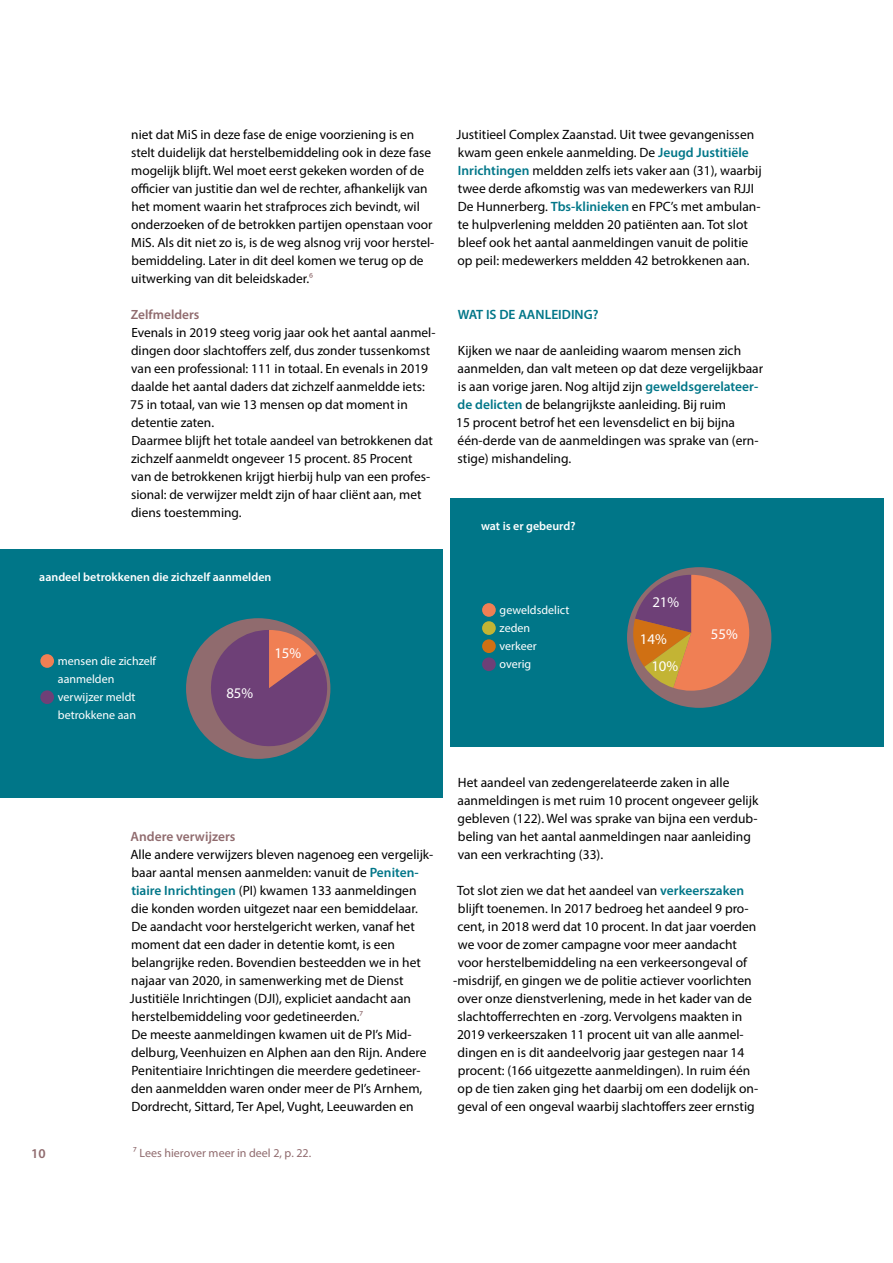
<style>
.page{position:relative;width:893px;height:1263px;background:#fff}
.page>*{position:absolute;margin:0;border:0;box-sizing:border-box;transform-origin:0 0}
.t1{font:14.85px "Myriad Pro";color:#fff}
.t2{font:13.5px/18px "Myriad Pro";color:#000}
.t3{font:600 13.5px "Myriad Pro";color:#906b6e}
.t4{font:600 13.5px "Myriad Pro";color:#007688}
.t5{font:13.35px/18px "Myriad Pro";color:#000}
.t6{font:600 13.35px "Myriad Pro";color:#906b6e}
.t7{font:12px/18px "Myriad Pro";color:#fff}
.t8{font:600 12px "Myriad Pro";color:#fff}
.t9{font:12px "Myriad Pro";color:#906b6e}
.s1{font-size:12px;color:#906b6e}
.s2{font-weight:600;color:#007688}
</style>
<div class="page">
<div style="left:9px;top:550px;width:433px;height:248px;background:#007688"></div>
<div style="left:186px;top:618px;width:144px;height:141px;background:#906b6e;border-radius:50%"></div>
<div style="left:40px;top:654px;width:14px;height:14px;background:#f07f54;border-radius:50%"></div>
<div style="left:40px;top:690px;width:14px;height:14px;background:#6e4077;border-radius:50%"></div>
<svg style="left:186px;top:630px;width:145px;height:124px"></svg>
<div style="left:451px;top:499px;width:433px;height:248px;background:#007688"></div>
<div style="left:627px;top:567px;width:144px;height:141px;background:#906b6e;border-radius:50%"></div>
<div style="left:482px;top:603px;width:14px;height:14px;background:#f07f54;border-radius:50%"></div>
<div style="left:482px;top:621px;width:14px;height:14px;background:#c3b434;border-radius:50%"></div>
<div style="left:482px;top:639px;width:14px;height:14px;background:#d07013;border-radius:50%"></div>
<div style="left:482px;top:657px;width:14px;height:14px;background:#6e4077;border-radius:50%"></div>
<svg style="left:631px;top:575px;width:118px;height:116px"></svg>
<p class="t5" style="left:131px;top:125px;width:305px">niet dat MiS in deze fase de enige voorziening is en stelt duidelijk dat herstelbemiddeling ook in deze fase mogelijk blijft. Wel moet eerst gekeken worden of de officier van justitie dan wel de rechter, afhankelijk van het moment waarin het strafproces zich bevindt, wil onderzoeken of de betrokken partijen openstaan voor MiS. Als dit niet zo is, is de weg alsnog vrij voor herstel&shy;bemiddeling. Later in dit deel komen we terug op de uitwerking van dit beleidskader.<span class="s1">6</span></p>
<p class="t6" style="left:131px;top:306px;width:70px">Zelfmelders</p>
<p class="t5" style="left:130px;top:323px;width:307px">Evenals in 2019 steeg vorig jaar ook het aantal aanmel&shy;dingen door slachtoffers zelf, dus zonder tussenkomst van een professional: 111 in totaal. En evenals in 2019 daalde het aantal daders dat zichzelf aanmeldde iets:<br>75 in totaal, van wie 13 mensen op dat moment in detentie zaten.<br>Daarmee blijft het totale aandeel van betrokkenen dat zichzelf aanmeldt ongeveer 15 procent. 85 Procent<br>van de betrokkenen krijgt hierbij hulp van een profes&shy;sional: de verwijzer meldt zijn of haar cliënt aan, met diens toestemming.</p>
<p class="t8" style="left:18px;top:569px;width:99px">aandeel betrokken</p>
<p class="t8" style="left:131px;top:569px;width:120px">die zich elf aanmelden</p>
<p class="t8" style="left:27px;top:569px;width:99px">aandeel betrokken</p>
<p class="t8" style="left:140px;top:569px;width:120px">die zichzelf aanmelden</p>
<p class="t8" style="left:31px;top:569px;width:234px">aandeel betrokkenen die zichzelf aanmelden</p>
<p class="t8" style="left:39px;top:569px;width:234px">aandeel betrokkenen die zichzelf aanmelden</p>
<p class="t7" style="left:37px;top:651px;width:100px">mensen die zich elf aanmelden verwijzer m ldt betrokken aan</p>
<p class="t7" style="left:45px;top:651px;width:100px">mensen die zichzelf aanmelden verwijzer meldt betrokken aan</p>
<p class="t7" style="left:49px;top:651px;width:100px">mensen die zichzelf aanmelden verwijzer meldt betrokkene aan</p>
<p class="t7" style="left:58px;top:651px;width:100px">mensen die zichzelf aanmelden verwijzer meldt betrokkene aan</p>
<p class="t1" style="left:214px;top:684px;width:28px">85%</p>
<p class="t1" style="left:218px;top:684px;width:28px">85%</p>
<p class="t1" style="left:226px;top:684px;width:28px">85%</p>
<p class="t1" style="left:266px;top:643px;width:28px">15%</p>
<p class="t1" style="left:274px;top:643px;width:28px">15%</p>
<p class="t2" style="left:456px;top:125px;width:307px">Justitieel Complex Zaanstad. Uit twee gevangenissen kwam geen enkele aanmelding. De <span class="s2">Jeugd Justitiële Inrichtingen</span> meldden zelfs iets vaker aan (31), waarbij twee derde afkomstig was van medewerkers van RJJI De Hunnerberg. <span class="s2">Tbs-klinieken</span> en FPC’s met ambulan&shy;te hulpverlening meldden 20 patiënten aan. Tot slot bleef ook het aantal aanmeldingen vanuit de politie op peil: medewerkers meldden 42 betrokkenen aan.</p>
<p class="t4" style="left:458px;top:306px;width:142px">WAT IS DE AANLEIDING?</p>
<p class="t2" style="left:456px;top:341px;width:308px">Kijken we naar de aanleiding waarom mensen zich aanmelden, dan valt meteen op dat deze vergelijkbaar is aan vorige jaren. Nog altijd zijn <span class="s2">geweldsgerelateer&shy;de delicten</span> de belangrijkste aanleiding. Bij ruim<br>15 procent betrof het een levensdelict en bij bijna één-derde van de aanmeldingen was sprake van (ern&shy;stige) mishandeling.</p>
<p class="t8" style="left:481px;top:518px;width:96px">wat is er gebeurd?</p>
<p class="t7" style="left:500px;top:600px;width:71px">geweldsdelict zeden verkeer overig</p>
<p class="t1" style="left:652px;top:593px;width:28px">21%</p>
<p class="t1" style="left:640px;top:630px;width:28px">14%</p>
<p class="t1" style="left:651px;top:657px;width:28px">10%</p>
<p class="t1" style="left:711px;top:625px;width:28px">55%</p>
<p class="t3" style="left:31px;top:1145px;width:16px">10</p>
<p class="t3" style="left:131px;top:828px;width:106px">Andere verwijzers</p>
<p class="t2" style="left:130px;top:845px;width:305px">Alle andere verwijzers bleven nagenoeg een vergelijk&shy;baar aantal mensen aanmelden: vanuit de <span class="s2">Peniten&shy;tiaire Inrichtingen</span> (PI) kwamen 133 aanmeldingen die konden worden uitgezet naar een bemiddelaar.<br>De aandacht voor herstelgericht werken, vanaf het moment dat een dader in detentie komt, is een belangrijke reden. Bovendien besteedden we in het najaar van 2020, in samenwerking met de Dienst Justitiële Inrichtingen (DJI), expliciet aandacht aan herstelbemiddeling voor gedetineerden.<span class="s1">7<br></span>De meeste aanmeldingen kwamen uit de PI’s Mid&shy;delburg, Veenhuizen en Alphen aan den Rijn. Andere Penitentiaire Inrichtingen die meerdere gedetineer&shy;den aanmeldden waren onder meer de PI’s Arnhem, Dordrecht, Sittard, Ter Apel, Vught, Leeuwarden en</p>
<p class="t9" style="left:133px;top:1146px;width:180px">7 Lees hierover meer in deel 2, p. 22.</p>
<p class="t2" style="left:458px;top:773px;width:302px">Het aandeel van zedengerelateerde zaken in alle aanmeldingen is met ruim 10 procent ongeveer gelijk gebleven (122). Wel was sprake van bijna een verdub&shy;beling van het aantal aanmeldingen naar aanleiding van een verkrachting (33).</p>
<p class="t2" style="left:457px;top:881px;width:289px">Tot slot zien we dat het aandeel van <span class="s2">verkeerszaken</span></p>
<p class="t2" style="left:458px;top:899px;width:292px">blijft toenemen. In 2017 bedroeg het aandeel 9 pro-</p>
<p class="t2" style="left:458px;top:917px;width:300px">cent, in 2018 werd dat 10 procent. In dat jaar voerden</p>
<p class="t2" style="left:458px;top:935px;width:281px">we voor de zomer campagne voor meer aandacht</p>
<p class="t2" style="left:458px;top:953px;width:291px">voor herstelbemiddeling na een verkeersongeval of</p>
<p class="t2" style="left:453px;top:971px;width:300px">-misdrijf, en gingen we de politie actiever voorlichten</p>
<p class="t2" style="left:458px;top:989px;width:296px">over onze dienstverlening, mede in het kader van de</p>
<p class="t2" style="left:458px;top:1007px;width:286px">slachtofferrechten en -zorg. Vervolgens maakten in</p>
<p class="t2" style="left:457px;top:1025px;width:288px">2019 verkeerszaken 11 procent uit van alle aanmel-</p>
<p class="t2" style="left:458px;top:1043px;width:288px">dingen en is dit aandeelvorig jaar gestegen naar 14</p>
<p class="t2" style="left:458px;top:1061px;width:294px">procent: (166 uitgezette aanmeldingen). In ruim één</p>
<p class="t2" style="left:458px;top:1079px;width:302px">op de tien zaken ging het daarbij om een dodelijk on-</p>
<p class="t2" style="left:458px;top:1097px;width:299px">geval of een ongeval waarbij slachtoffers zeer ernstig</p>
</div>
